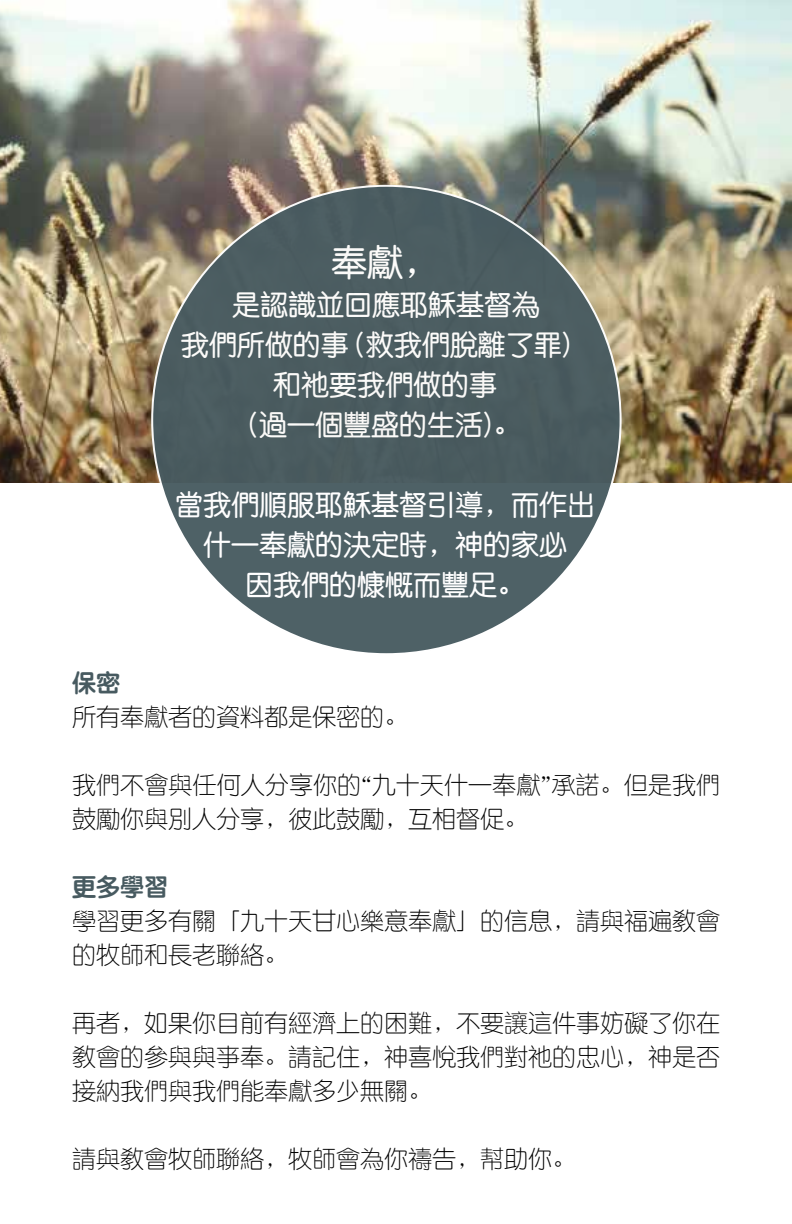
<style>
.page{position:relative;width:792px;height:1224px;background:#fff}
.page>*{position:absolute;margin:0;border:0;box-sizing:border-box;transform-origin:0 0}
.t1{font:36px "ST Yuanti SC Regular";color:#fff}
.t2{font:28px/40px "ST Yuanti SC Regular";color:#fff;text-align:center}
.t3{font:24px/34px "ST Yuanti SC Light";color:#000}
.t4{font:24px "ST Yuanti SC Bold";color:#475a60}
</style>
<div class="page">
<img style="left:0;top:0;width:792px;height:483px">
<div style="left:152px;top:186px;width:469px;height:468px;background:#475a60;border-radius:50%"></div>
<h1 class="t1" style="left:331px;top:236px;width:109px">奉獻，</h1>
<p class="t2" style="left:181px;top:283px;width:411px">是認識並回應耶穌基督為<br>我們所做的事 (救我們脫離了罪）和祂要我們做的事<br>(過一個豐盛的生活)。</p>
<p class="t2" style="left:175px;top:483px;width:422px">當我們順服耶穌基督引導，而作出什一奉獻的決定時，神的家必<br>因我們的慷慨而豐足。</p>
<p class="t4" style="left:72px;top:665px;width:49px">保密</p>
<p class="t3" style="left:72px;top:699px;width:337px">所有奉獻者的資料都是保密的。</p>
<p class="t3" style="left:72px;top:767px;width:650px">我們不會與任何人分享你的“九十天什一奉獻”承諾。但是我們鼓勵你與別人分享，彼此鼓勵，互相督促。</p>
<p class="t4" style="left:72px;top:869px;width:97px">更多學習</p>
<p class="t3" style="left:72px;top:903px;width:649px">學習更多有關「九十天甘心樂意奉獻」的信息，請與福遍敎會的牧師和長老聯絡。</p>
<p class="t3" style="left:72px;top:1005px;width:649px;text-align:justify">再者，如果你目前有經濟上的困難，不要讓這件事妨礙了你在敎會的參與與亊奉。請記住，神喜悅我們對祂的忠心，神是否接納我們與我們能奉獻多少無關。</p>
<p class="t3" style="left:72px;top:1141px;width:505px">請與敎會牧師聯絡，牧師會為你禱告，幇助你。</p>
</div>
